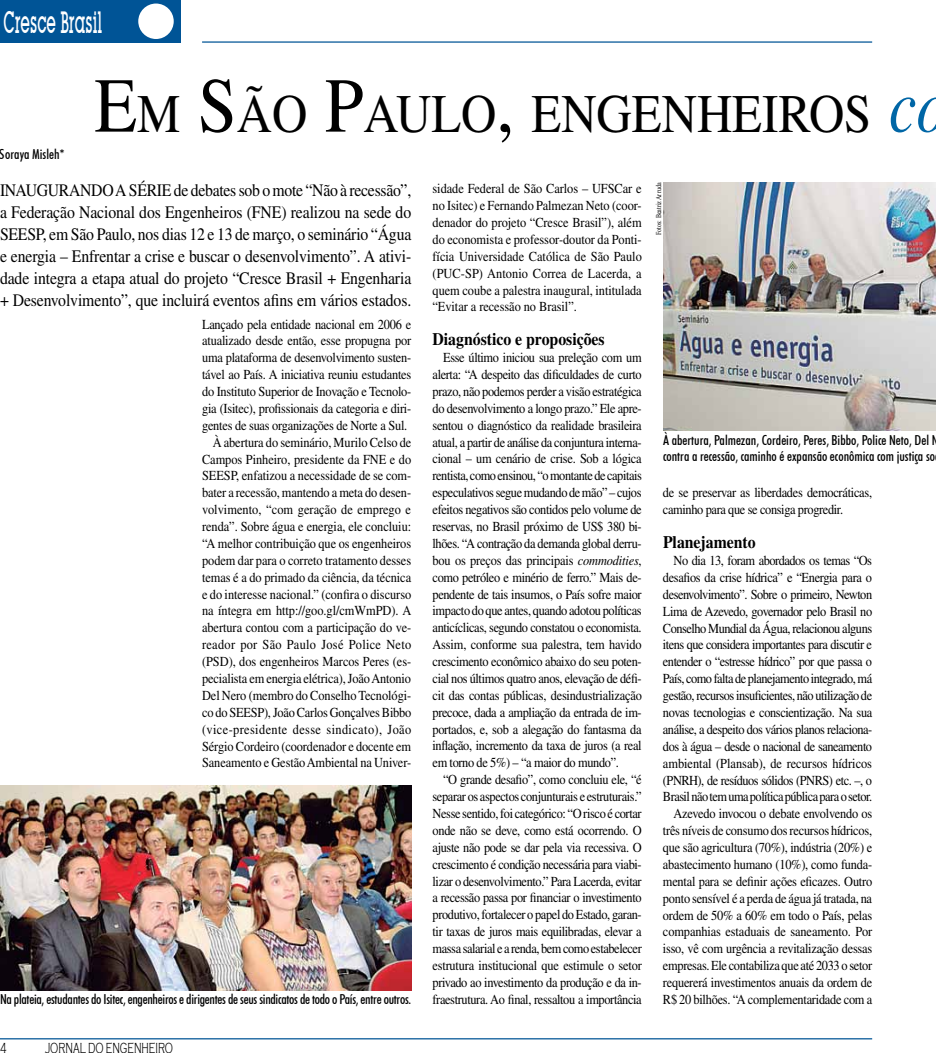
<style>
.page{position:relative;width:936px;height:1053px;background:#fff}
.page>*{position:absolute;margin:0;border:0;box-sizing:border-box;transform-origin:0 0}
.t1{font:54.25px "Times";color:#000;scale:.9 1}
.t2{font:500 30px "Lubalin Graph IT Cby BT";color:#fff;scale:.5 1}
.t3{font:17.5px/21.9px "Times";letter-spacing:-.01em;color:#000;text-align:justify;scale:.9 1}
.t4{font:700 17.5px "Times";color:#000;scale:.9 1}
.t5{font:300 15px "Copperplate Gothic";color:#000;scale:.6 1}
.t6{font:13.75px/16.9px "Times";letter-spacing:-.02em;color:#000;text-align:justify;scale:.9 1}
.t7{font:500 condensed 13.75px/16.5px "Futura BT";color:#000}
.t8{font:500 condensed 13.75px "Futura BT";letter-spacing:-.02em;color:#000}
.t9{font:7.5px "Times New Roman";color:#000;scale:.8 1}
.s1{font-size:77.5px}
.s2{font-style:italic;font-size:77.5px;color:#0066a6}
.s3{font-style:italic}
</style>
<div class="page">
<div style="left:0;top:0;width:181px;height:43px;background:#005496"></div>
<div style="left:138px;top:4px;width:36px;height:35px;background:#fff;border-radius:50%"></div>
<hr style="left:202px;top:41px;width:670px;height:2px;background:#005496">
<hr style="left:0;top:1038px;width:872px;height:1px;background:#005496">
<img style="left:663px;top:182px;width:272px;height:249px">
<img style="left:0;top:785px;width:411px;height:205px">
<h2 class="t2" style="left:4px;top:4px;width:199px">Cresce Brasil</h2>
<h1 class="t1" style="left:94px;top:83px;width:949px"><span class="s1">E</span>M <span class="s1">S</span>ÃO <span class="s1">P</span>AULO<span class="s1">,</span> ENGENHEIROS <span class="s2">co</span></h1>
<p class="t7" style="left:0;top:145px;width:66px">Soraya Misleh*</p>
<p class="t3" style="left:0;top:179px;width:19px">Inaugurando</p>
<p class="t3" style="left:0;top:179px;width:458px;text-indent:115px">a s érie de debates sob o mote “Não à recessão”, a Federação Nacional dos Engenheiros (FNE) realizou na sede do SEESP, em São Paulo, nos dias 12 e 13 de março, o seminário “Água e energia – Enfrentar a crise e buscar o desenvolvimento”. A ativi&shy;dade integra a etapa atual do projeto “Cresce Brasil + Engenharia + Desenvolvimento”, que incluirá eventos afins em vários estados.</p>
<p class="t6" style="left:202px;top:315px;width:234px;text-align:right">Lançado pela entidade nacional em 2006 e atualizado desde então, esse propugna por uma plataforma de desenvolvimento susten&shy;tável ao País. A iniciativa reuniu estudantes do Instituto Superior de Inovação e Tecnolo&shy;gia (Isitec), profissionais da categoria e diri&shy;gentes de suas organizações de Norte a Sul.<br>À abertura do seminário, Murilo Celso de Campos Pinheiro, presidente da FNE e do SEESP, enfatizou a necessidade de se com&shy;bater a recessão, mantendo a meta do desen&shy;volvimento, “com geração de emprego e renda”. Sobre água e energia, ele concluiu: “A melhor contribuição que os engenheiros podem dar para o correto tratamento desses temas é a do primado da ciência, da técnica e do interesse nacional.” (confira o discurso na íntegra em http://goo.gl/cmWmPD). A abertura contou com a participação do ve&shy;reador por São Paulo José Police Neto (PSD), dos engenheiros Marcos Peres (es&shy;pecialista em energia elétrica), João Antonio Del Nero (membro do Conselho Tecnológi&shy;co do SEESP), João Carlos Gonçalves Bibbo (vice-presidente desse sindicato), João Sérgio Cordeiro (coordenador e docente em Saneamento e Gestão Ambiental na Univer-</p>
<p class="t8" style="left:0;top:991px;width:412px">Na plateia, estudantes do Isitec, engenheiros e dirigentes de seus sindicatos de todo o País, entre outros.</p>
<p class="t5" style="left:0;top:1039px;width:12px">4</p>
<p class="t5" style="left:45px;top:1039px;width:215px">JORNAL DO ENGENHEIRO</p>
<p class="t6" style="left:432px;top:180px;width:234px">sidade Federal de São Carlos – UFSCar e no Isitec) e Fernando Palmezan Neto (coor&shy;denador do projeto “Cresce Brasil”), além do economista e professor-doutor da Ponti&shy;fícia Universidade Católica de São Paulo (PUC-SP) Antonio Correa de Lacerda, a quem coube a palestra inaugural, intitulada “Evitar a recessão no Brasil”.</p>
<p class="t4" style="left:432px;top:329px;width:193px">Diagnóstico e proposições</p>
<p class="t6" style="left:432px;top:349px;width:234px;text-indent:11px">Esse último iniciou sua preleção com um alerta: “A despeito das dificuldades de curto prazo, não podemos perder a visão estratégica do desenvolvimento a longo prazo.” Ele apre&shy;sentou o diagnóstico da realidade brasileira atual, a partir de análise da conjuntura interna&shy;cional – um cenário de crise. Sob a lógica rentista, como ensinou, “o montante de capitais especulativos segue mudando de mão” – cujos efeitos negativos são contidos pelo volume de reservas, no Brasil próximo de US$ 380 bi&shy;lhões. “A contração da demanda global derru&shy;bou os preços das principais <span class="s3">commodities</span>, como petróleo e minério de ferro.” Mais de&shy;pendente de tais insumos, o País sofre maior impacto do que antes, quando adotou políticas anticíclicas, segundo constatou o economista.<br>Assim, conforme sua palestra, tem havido crescimento econômico abaixo do seu poten&shy;cial nos últimos quatro anos, elevação de défi&shy;cit das contas públicas, desindustrialização precoce, dada a ampliação da entrada de im&shy;portados, e, sob a alegação do fantasma da inflação, incremento da taxa de juros (a real em torno de 5%) – “a maior do mundo”.</p>
<p class="t6" style="left:432px;top:771px;width:234px;text-indent:11px">“O grande desafio”, como concluiu ele, “é separar os aspectos conjunturais e estruturais.” Nesse sentido, foi categórico: “O risco é cortar onde não se deve, como está ocorrendo. O ajuste não pode se dar pela via recessiva. O crescimento é condição necessária para viabi&shy;lizar o desenvolvimento.” Para Lacerda, evitar a recessão passa por financiar o investimento produtivo, fortalecer o papel do Estado, garan&shy;tir taxas de juros mais equilibradas, elevar a massa salarial e a renda, bem como estabelecer estrutura institucional que estimule o setor privado ao investimento da produção e da in&shy;fraestrutura. Ao final, ressaltou a importância</p>
<p class="t9" style="left:654px;top:234px;width:66px;rotate:-90deg">Fotos: Beatriz Arruda</p>
<p class="t7" style="left:663px;top:431px;width:277px">À abertura, Palmezan, Cordeiro, Peres, Bibbo, Police Neto, Del N contra a recessão, caminho é expansão econômica com justiça so</p>
<p class="t6" style="left:663px;top:484px;width:234px">de se preservar as liberdades democráticas, caminho para que se consiga progredir.</p>
<p class="t4" style="left:663px;top:532px;width:105px">Planejamento</p>
<p class="t6" style="left:663px;top:552px;width:234px;text-align:right">No dia 13, foram abordados os temas “Os desafios da crise hídrica” e “Energia para o desenvolvimento”. Sobre o primeiro, Newton Lima de Azevedo, governador pelo Brasil no Conselho Mundial da Água, relacionou alguns itens que considera importantes para discutir e entender o “estresse hídrico” por que passa o País, como falta de planejamento integrado, má gestão, recursos insuficientes, não utilização de novas tecnologias e conscientização. Na sua análise, a despeito dos vários planos relaciona&shy;dos à água – desde o nacional de saneamento ambiental (Plansab), de recursos hídricos (PNRH), de resíduos sólidos (PNRS) etc. –, o Brasil não tem uma política pública para o setor.<br>Azevedo invocou o debate envolvendo os três níveis de consumo dos recursos hídricos, que são agricultura (70%), indústria (20%) e abastecimento humano (10%), como funda&shy;mental para se definir ações eficazes. Outro ponto sensível é a perda de água já tratada, na ordem de 50% a 60% em todo o País, pelas companhias estaduais de saneamento. Por isso, vê com urgência a revitalização dessas empresas. Ele contabiliza que até 2033 o setor requererá investimentos anuais da ordem de R$ 20 bilhões. “A complementaridade com a</p>
</div>
